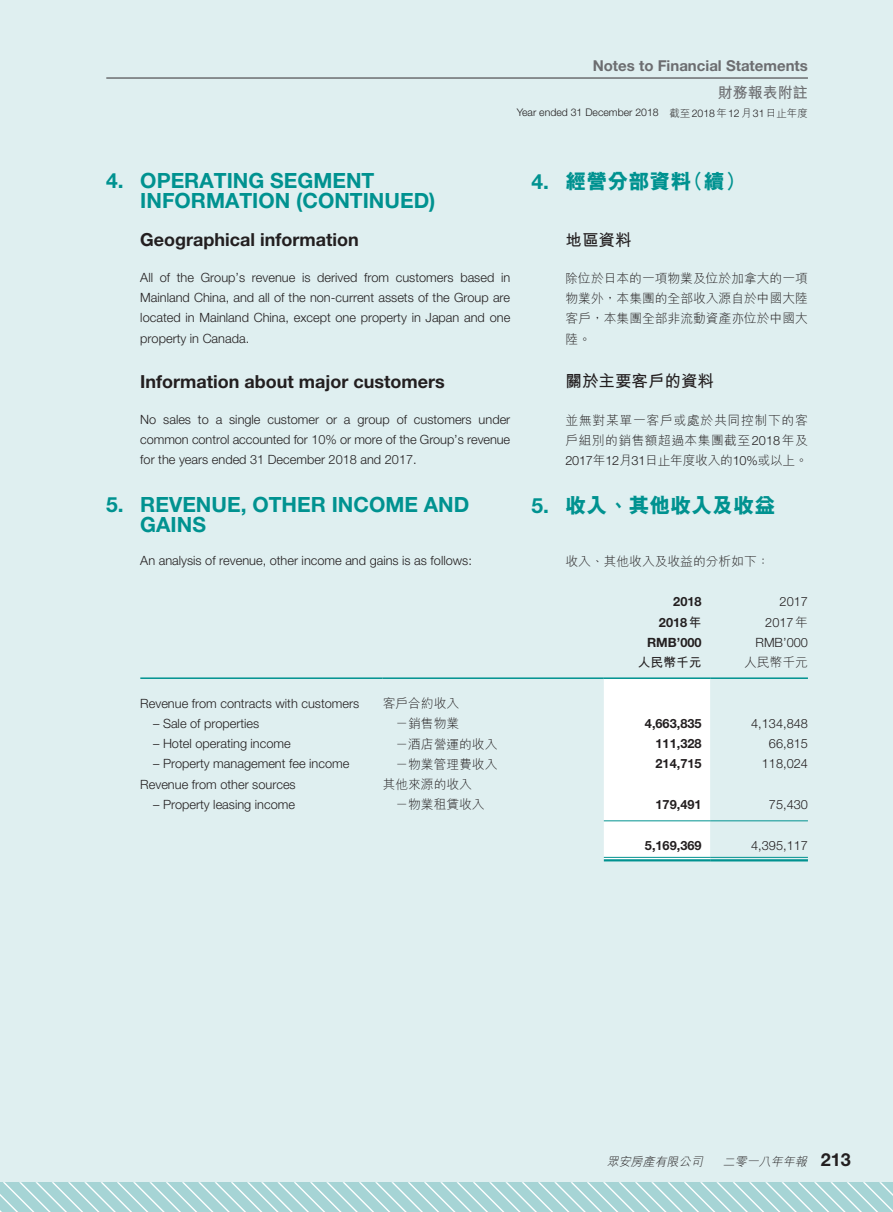
<style>
.page{position:relative;width:893px;height:1212px;background:#dfeff0}
.page>*{position:absolute;margin:0;border:0;box-sizing:border-box;transform-origin:0 0}
.t1{font:700 21px/20.2px "Helvetica Neue LT Std";color:#009290}
.t2{font:800 21px "M Hei HK";color:#009290}
.t3{font:700 18px "Helvetica Neue LT Std";color:#231f20}
.t4{font:700 16.5px "M Hei HK";color:#231f20}
.t5{font:700 15px "Helvetica Neue LT Std";color:#6c6d70}
.t6{font:700 15px "M Hei HK";color:#6c6d70}
.t7{font:300 12.75px/20.2px "Helvetica Neue LT Std";color:#231f20;text-align:justify}
.t8{font:300 12.75px/20.2px "M Hei HK";color:#231f20;text-align:justify}
.t9{font:700 12.75px "Helvetica Neue LT Std";color:#231f20}
.t10{font:700 12.75px "M Hei HK";color:#231f20}
.t11{font:italic 300 12px "M Hei HK";color:#231f20}
.t12{font:300 10.5px "Helvetica Neue LT Std";color:#231f20}
.s1{font-family:"M Hei HK"}
.s2{font-family:"Helvetica Neue LT Std";font-weight:700}
.s3{font-family:"Helvetica Neue LT Std"}
.s4{font-family:"Helvetica Neue LT Std";font-weight:700;font-style:normal;font-size:18px}
</style>
<div class="page">
<svg style="left:0;top:1182px;width:893px;height:30px"></svg>
<hr style="left:106px;top:77px;width:702px;height:2px;background:#6c6d70">
<div style="left:604px;top:679px;width:106px;height:180px;background:#fff"></div>
<hr style="left:140px;top:677px;width:243px;height:2px;background:#009290">
<hr style="left:383px;top:677px;width:221px;height:2px;background:#009290">
<hr style="left:604px;top:677px;width:106px;height:2px;background:#009290">
<hr style="left:710px;top:677px;width:98px;height:2px;background:#009290">
<hr style="left:604px;top:820px;width:106px;height:1px;background:#009290">
<hr style="left:710px;top:820px;width:98px;height:1px;background:#009290">
<hr style="left:604px;top:857px;width:106px;height:1px;background:#009290">
<hr style="left:604px;top:859px;width:106px;height:2px;background:#009290">
<hr style="left:710px;top:857px;width:98px;height:1px;background:#009290">
<hr style="left:710px;top:859px;width:98px;height:2px;background:#009290">
<p class="t5" style="left:593px;top:56px;width:217px">Notes to Financial Statements</p>
<p class="t6" style="left:718px;top:82px;width:91px">財務報表附註</p>
<p class="t12" style="left:517px;top:106px;width:293px">Year ended 31 December 2018 <span class="s1">截至</span>2018<span class="s1">年</span>12<span class="s1">月</span>31<span class="s1">日止年度</span></p>
<h1 class="t1" style="left:140px;top:169px;width:297px;text-indent:-34px">4. Operating segment<br>in formation (contin ued)</h1>
<h2 class="t3" style="left:140px;top:228px;width:220px">Geographical information</h2>
<p class="t7" style="left:140px;top:267px;width:371px">All of the Group’s revenue is derived from customers based in Mainland China, and all of the non-current assets of the Group are located in Mainland China, except one property in Japan and one property in Canada.</p>
<h2 class="t3" style="left:140px;top:370px;width:306px">Information about major customers</h2>
<p class="t7" style="left:140px;top:409px;width:371px">No sales to a single customer or a group of customers under common control accounted for 10% or more of the Group’s revenue for the years ended 31 December 2018 and 2017.</p>
<h1 class="t1" style="left:140px;top:493px;width:331px;text-indent:-34px">5. Revenue, other income and gains</h1>
<p class="t7" style="left:140px;top:550px;width:333px">An analysis of revenue, other income and gains is as follows:</p>
<h1 class="t2" style="left:531px;top:167px;width:216px"><span class="s2">4.</span> 經營分部資料（續）</h1>
<p class="t4" style="left:566px;top:228px;width:67px">地區資料</p>
<p class="t8" style="left:566px;top:267px;width:244px">除位於日本的一項物業及位於加拿大的一項物業外，本集團的全部收入源自於中國大陸客戶，本集團全部非流動資產亦位於中國大陸。</p>
<p class="t4" style="left:566px;top:369px;width:150px">關於主要客戶的資料</p>
<p class="t8" style="left:565px;top:409px;width:244px">並無對某單一客戶或處於共同控制下的客戶組別的銷售額超過本集團截至<span class="s3">2018</span>年及<span class="s3">2017</span>年<span class="s3">12</span>月<span class="s3">31</span>日止年度收入的<span class="s3">10%</span>或以上。</p>
<h1 class="t2" style="left:531px;top:491px;width:246px"><span class="s2">5.</span> 收入、其他收入及收益</h1>
<p class="t8" style="left:566px;top:551px;width:205px">收入、其他收入及收益的分析如下：</p>
<p class="t9" style="left:673px;top:593px;width:30px">2018</p>
<p class="t7" style="left:780px;top:591px;width:30px">2017</p>
<p class="t9" style="left:659px;top:614px;width:44px">2018<span class="s1">年</span></p>
<p class="t7" style="left:765px;top:612px;width:44px">2017<span class="s1">年</span></p>
<p class="t9" style="left:647px;top:634px;width:56px">RM B’000</p>
<p class="t7" style="left:755px;top:631px;width:54px">RMB’000</p>
<p class="t10" style="left:638px;top:653px;width:65px">人民幣千元</p>
<p class="t8" style="left:744px;top:652px;width:65px">人民幣千元</p>
<p class="t7" style="left:140px;top:693px;width:220px">Revenue from contracts with customers</p>
<p class="t8" style="left:383px;top:693px;width:78px">客戶合約收入</p>
<p class="t7" style="left:153px;top:713px;width:108px">– Sale of properties</p>
<p class="t8" style="left:395px;top:713px;width:65px">－銷售物業</p>
<p class="t9" style="left:645px;top:715px;width:58px">4,663,835</p>
<p class="t7" style="left:751px;top:713px;width:58px">4,134,848</p>
<p class="t7" style="left:153px;top:733px;width:139px">– Hotel operating income</p>
<p class="t8" style="left:395px;top:733px;width:103px">－酒店營運的收入</p>
<p class="t9" style="left:656px;top:735px;width:48px">111,328</p>
<p class="t7" style="left:769px;top:733px;width:40px">66,815</p>
<p class="t7" style="left:153px;top:753px;width:198px">– Property management fee income</p>
<p class="t8" style="left:395px;top:753px;width:103px">－物業管理費收入</p>
<p class="t9" style="left:656px;top:756px;width:48px">214,715</p>
<p class="t7" style="left:762px;top:753px;width:48px">118,024</p>
<p class="t7" style="left:140px;top:773px;width:157px">Revenue from other sources</p>
<p class="t8" style="left:383px;top:774px;width:91px">其他來源的收入</p>
<p class="t7" style="left:153px;top:794px;width:143px">– Property leasing income</p>
<p class="t8" style="left:395px;top:794px;width:91px">－物業租賃收入</p>
<p class="t9" style="left:656px;top:796px;width:48px">179,491</p>
<p class="t7" style="left:769px;top:794px;width:40px">75,430</p>
<p class="t9" style="left:645px;top:837px;width:58px">5,169,369</p>
<p class="t7" style="left:751px;top:835px;width:58px">4,395,117</p>
<p class="t11" style="left:607px;top:1153px;width:101px">眾安房產有限公司</p>
<p class="t11" style="left:723px;top:1153px;width:129px">二零一八年年報 <span class="s4">2 1 3</span></p>
</div>
